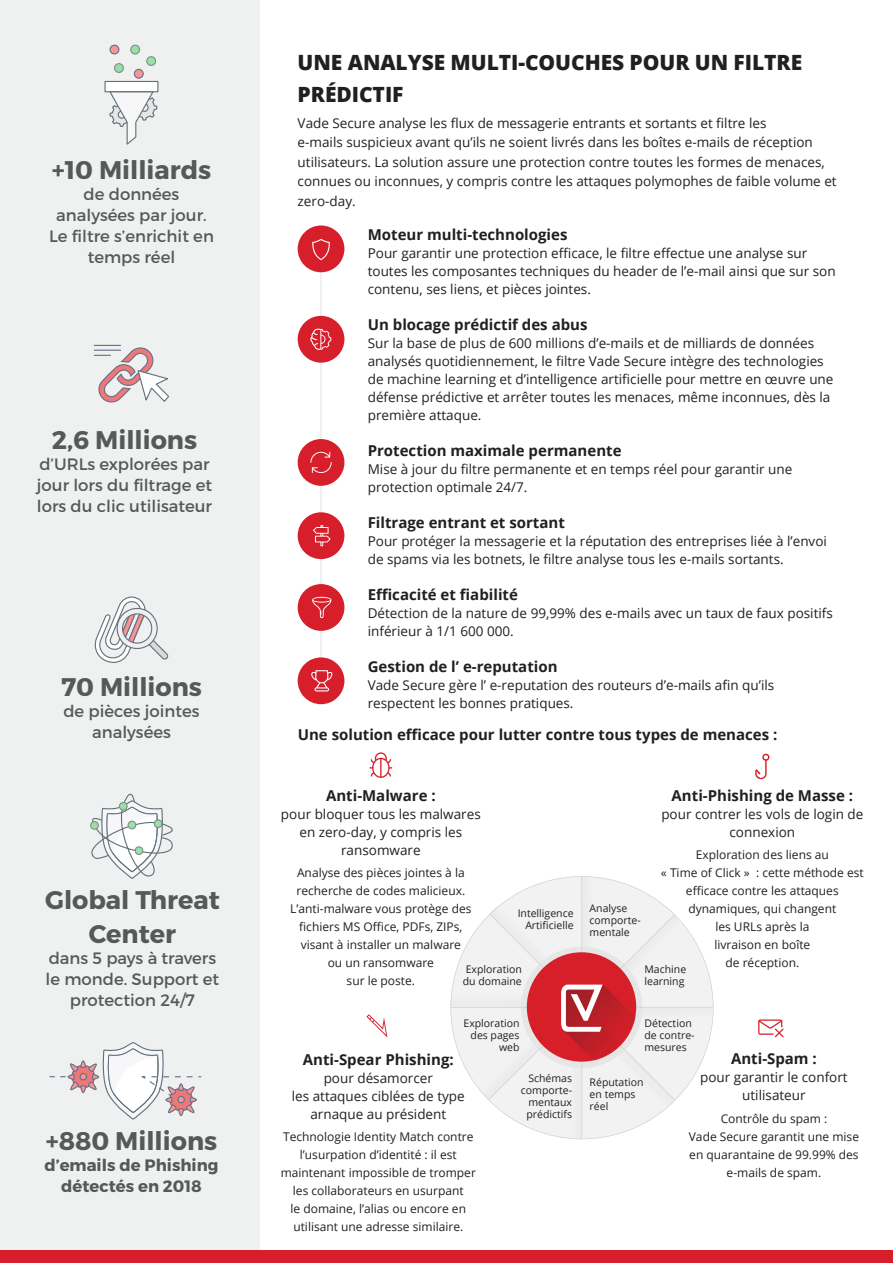
<style>
.page{position:relative;width:893px;height:1263px;background:#fff}
.page>*{position:absolute;margin:0;border:0;box-sizing:border-box;transform-origin:0 0}
.t1{font:700 25.5px/34.5px "Montserrat";color:#57585a;text-align:center}
.t2{font:800 21px/31.5px "Open Sans";letter-spacing:-.005em;color:#231f20}
.t3{font:16.5px/21px "Montserrat";color:#57585a;text-align:center}
.t4{font:700 16.5px/21px "Montserrat";color:#57585a;text-align:center}
.t5{font:700 15px "Open Sans";color:#231f20}
.t6{font:13.5px/18px "Open Sans";color:#231f20}
.t7{font:12px/18px "Open Sans";color:#231f20;text-align:center}
.t8{font:10.5px/12px "Open Sans";color:#231f20}
</style>
<div class="page">
<hr style="left:320px;top:260px;width:2px;height:421px;background:#bcbdc0">
<div style="left:298px;top:316px;width:46px;height:47px;background:#d61f2a;border-radius:50%"></div>
<div style="left:298px;top:225px;width:46px;height:47px;background:#d61f2a;border-radius:50%"></div>
<svg style="left:310px;top:329px;width:21px;height:21px"></svg>
<svg style="left:312px;top:239px;width:18px;height:21px"></svg>
<div style="left:298px;top:512px;width:46px;height:47px;background:#d61f2a;border-radius:50%"></div>
<svg style="left:313px;top:525px;width:17px;height:21px"></svg>
<div style="left:298px;top:439px;width:46px;height:47px;background:#d61f2a;border-radius:50%"></div>
<svg style="left:310px;top:452px;width:22px;height:21px"></svg>
<div style="left:298px;top:584px;width:46px;height:47px;background:#d61f2a;border-radius:50%"></div>
<svg style="left:312px;top:597px;width:19px;height:21px"></svg>
<div style="left:298px;top:657px;width:46px;height:47px;background:#d61f2a;border-radius:50%"></div>
<svg style="left:311px;top:670px;width:21px;height:21px"></svg>
<div style="left:0;top:0;width:260px;height:1263px;background:#eff0f0"></div>
<div style="left:0;top:1250px;width:893px;height:13px;background:#d61f2a"></div>
<svg style="left:50px;top:1042px;width:152px;height:78px"></svg>
<svg style="left:90px;top:793px;width:83px;height:86px"></svg>
<div style="left:105px;top:81px;width:53px;height:11px;background:#fff;border:1px solid #637078"></div>
<svg style="left:109px;top:90px;width:49px;height:55px"></svg>
<div style="left:115px;top:64px;width:8px;height:8px;background:#94e3a3;border-radius:50%"></div>
<div style="left:114px;top:63px;width:10px;height:10px;border:1px solid #87898c;border-radius:50%"></div>
<div style="left:147px;top:57px;width:9px;height:8px;background:#94e3a3;border-radius:50%"></div>
<div style="left:146px;top:56px;width:10px;height:10px;border:1px solid #87898c;border-radius:50%"></div>
<div style="left:131px;top:45px;width:9px;height:9px;background:#94e3a3;border-radius:50%"></div>
<div style="left:130px;top:45px;width:10px;height:10px;border:1px solid #87898c;border-radius:50%"></div>
<div style="left:134px;top:69px;width:9px;height:9px;background:#fa9494;border-radius:50%"></div>
<div style="left:134px;top:69px;width:10px;height:10px;border:1px solid #667087;border-radius:50%"></div>
<div style="left:110px;top:45px;width:9px;height:9px;background:#fa9494;border-radius:50%"></div>
<div style="left:110px;top:45px;width:9px;height:10px;border:1px solid #667087;border-radius:50%"></div>
<svg style="left:94px;top:345px;width:75px;height:58px"></svg>
<svg style="left:94px;top:597px;width:75px;height:66px"></svg>
<svg style="left:369px;top:752px;width:23px;height:26px"></svg>
<svg style="left:366px;top:1014px;width:21px;height:23px"></svg>
<svg style="left:755px;top:754px;width:14px;height:25px"></svg>
<svg style="left:758px;top:1019px;width:26px;height:18px"></svg>
<svg style="left:450px;top:876px;width:263px;height:263px"></svg>
<img style="left:582px;top:877px;width:11px;height:21px">
<img style="left:571px;top:1116px;width:10px;height:22px">
<img style="left:452px;top:995px;width:21px;height:12px">
<svg style="left:451px;top:995px;width:1px;height:12px"></svg>
<img style="left:691px;top:1008px;width:21px;height:11px">
<hr style="left:581px;top:876px;width:1px;height:281px;background:#ccc">
<svg style="left:474px;top:898px;width:217px;height:218px;fill:#f2f2f2"></svg>
<hr style="left:433px;top:1007px;width:298px;height:1px;background:#ccc">
<div style="left:527px;top:952px;width:109px;height:110px;background:#d61f29;border-radius:50%"></div>
<img style="left:593px;top:1017px;width:43px;height:44px">
<img style="left:563px;top:984px;width:72px;height:76px">
<img style="left:594px;top:1060px;width:28px;height:1px">
<img style="left:565px;top:1027px;width:57px;height:33px">
<svg style="left:561px;top:984px;width:42px;height:48px"></svg>
<p class="t1" style="left:52px;top:153px;width:161px">+10 Milliards</p>
<p class="t3" style="left:84px;top:183px;width:97px">de données</p>
<p class="t3" style="left:56px;top:204px;width:152px">analysées par jour.</p>
<p class="t3" style="left:49px;top:225px;width:166px">Le filtre s’enrichit en temps réel</p>
<p class="t1" style="left:52px;top:423px;width:147px">2,6 Millions</p>
<p class="t3" style="left:37px;top:453px;width:177px;text-align:left">d’URLs explorées par jour lors du filtrage et lors du clic utilisateur</p>
<p class="t1" style="left:61px;top:670px;width:142px">70 Millions</p>
<p class="t3" style="left:63px;top:700px;width:138px">de pièces jointes analysées</p>
<p class="t1" style="left:45px;top:883px;width:176px">Global Threat<br>Center</p>
<p class="t3" style="left:46px;top:948px;width:175px">dans 5 pays à travers le monde. Support et protection 24/7</p>
<p class="t1" style="left:46px;top:1123px;width:173px">+880 Millions</p>
<p class="t4" style="left:44px;top:1154px;width:176px">d’emails de Phishing détectés en 2018</p>
<p class="t2" style="left:298px;top:46px;width:506px">UNE ANALYSE MULTI-COUCHES POUR UN FILTRE<br>PRÉDICTIF</p>
<p class="t6" style="left:298px;top:113px;width:540px;line-height:19.5px">Vade Secure analyse les flux de messagerie entrants et sortants et filtre les<br>e-mails suspicieux avant qu’ils ne soient livrés dans les boîtes e-mails de réception utilisateurs. La solution assure une protection contre toutes les formes de menaces, connues ou inconnues, y compris contre les attaques polymophes de faible volume et zero-day.</p>
<p class="t5" style="left:368px;top:224px;width:201px">Moteur multi-technologies</p>
<p class="t6" style="left:368px;top:244px;width:469px">Pour garantir une protection efficace, le filtre effectue une analyse sur toutes les composantes techniques du header de l’e-mail ainsi que sur son contenu, ses liens, et pièces jointes.</p>
<p class="t5" style="left:368px;top:314px;width:221px">Un blocage prédictif des abus</p>
<p class="t6" style="left:368px;top:334px;width:467px">Sur la base de plus de 600 millions d’e-mails et de milliards de données analysés quotidiennement, le filtre Vade Secure intègre des technologies de machine learning et d’intelligence artificielle pour mettre en œuvre une défense prédictive et arrêter toutes les menaces, même inconnues, dès la première attaque.</p>
<p class="t5" style="left:368px;top:440px;width:255px">Protection maximale permanente</p>
<p class="t6" style="left:368px;top:460px;width:426px">Mise à jour du filtre permanente et en temps réel pour garantir une protection optimale 24/7.</p>
<p class="t5" style="left:368px;top:512px;width:199px">Filtrage entrant et sortant</p>
<p class="t6" style="left:368px;top:532px;width:461px">Pour protéger la messagerie et la réputation des entreprises liée à l’envoi de spams via les botnets, le filtre analyse tous les e-mails sortants.</p>
<p class="t5" style="left:368px;top:584px;width:152px">Efficacité et fiabilité</p>
<p class="t6" style="left:368px;top:604px;width:467px">Détection de la nature de 99,99% des e-mails avec un taux de faux positifs inférieur à 1/1 600 000.</p>
<p class="t5" style="left:368px;top:656px;width:191px">Gestion de l’ e-reputation</p>
<p class="t6" style="left:368px;top:676px;width:408px">Vade Secure gère l’ e-reputation des routeurs d’e-mails afin qu’ils respectent les bonnes pratiques.</p>
<p class="t5" style="left:298px;top:724px;width:481px">Une solution efficace pour lutter contre tous types de menaces :</p>
<p class="t5" style="left:326px;top:785px;width:111px">Anti-Malware :</p>
<p class="t6" style="left:281px;top:805px;width:201px;text-align:center">pour bloquer tous les malwares en zero-day, y compris les ransomware</p>
<p class="t7" style="left:290px;top:864px;width:183px">Analyse des pièces jointes à la recherche de codes malicieux.<br>L’anti-malware vous protège des fichiers MS Office, PDFs, ZIPs,</p>
<p class="t7" style="left:301px;top:936px;width:162px">visant à installer un malware ou un ransomware<br>sur le poste.</p>
<p class="t8" style="left:518px;top:907px;width:57px;text-align:right">Intelligence<br>Artificielle</p>
<p class="t8" style="left:463px;top:963px;width:60px">Exploration du domaine</p>
<p class="t5" style="left:672px;top:785px;width:183px">Anti-Phishing de Masse :</p>
<p class="t6" style="left:661px;top:805px;width:204px;text-align:center">pour contrer les vols de login de connexion</p>
<p class="t7" style="left:661px;top:846px;width:204px">Exploration des liens au<br>« Time of Click » : cette méthode est efficace contre les attaques dynamiques, qui changent<br>les URLs après la<br>livraison en boîte<br>de réception.</p>
<p class="t8" style="left:590px;top:902px;width:53px">Analyse comporte&shy;mentale</p>
<p class="t8" style="left:644px;top:963px;width:43px">Machine learning</p>
<p class="t8" style="left:463px;top:1017px;width:58px;text-align:right">Exploration des pages web</p>
<p class="t5" style="left:303px;top:1048px;width:152px">Anti-Spear Phishing:</p>
<p class="t6" style="left:292px;top:1068px;width:174px;text-align:center">pour désamorcer<br>les attaques ciblées de type arnaque au président</p>
<p class="t7" style="left:281px;top:1127px;width:197px">Technologie Identity Match contre l’usurpation d’identité : il est maintenant impossible de tromper les collaborateurs en usurpant<br>le domaine, l’alias ou encore en utilisant une adresse similaire.</p>
<p class="t8" style="left:521px;top:1072px;width:53px;text-align:right">Schémas comporte&shy;mentaux prédictifs</p>
<p class="t8" style="left:644px;top:1017px;width:52px">Détection de contre&shy;mesures</p>
<p class="t5" style="left:731px;top:1048px;width:87px">Anti-Spam :</p>
<p class="t6" style="left:700px;top:1068px;width:149px;text-align:center">pour garantir le confort utilisateur</p>
<p class="t7" style="left:689px;top:1109px;width:172px">Contrôle du spam :<br>Vade Secure garantit une mise en quarantaine de 99.99% des e-mails de spam.</p>
<p class="t8" style="left:590px;top:1076px;width:55px">Réputation en temps réel</p>
</div>
